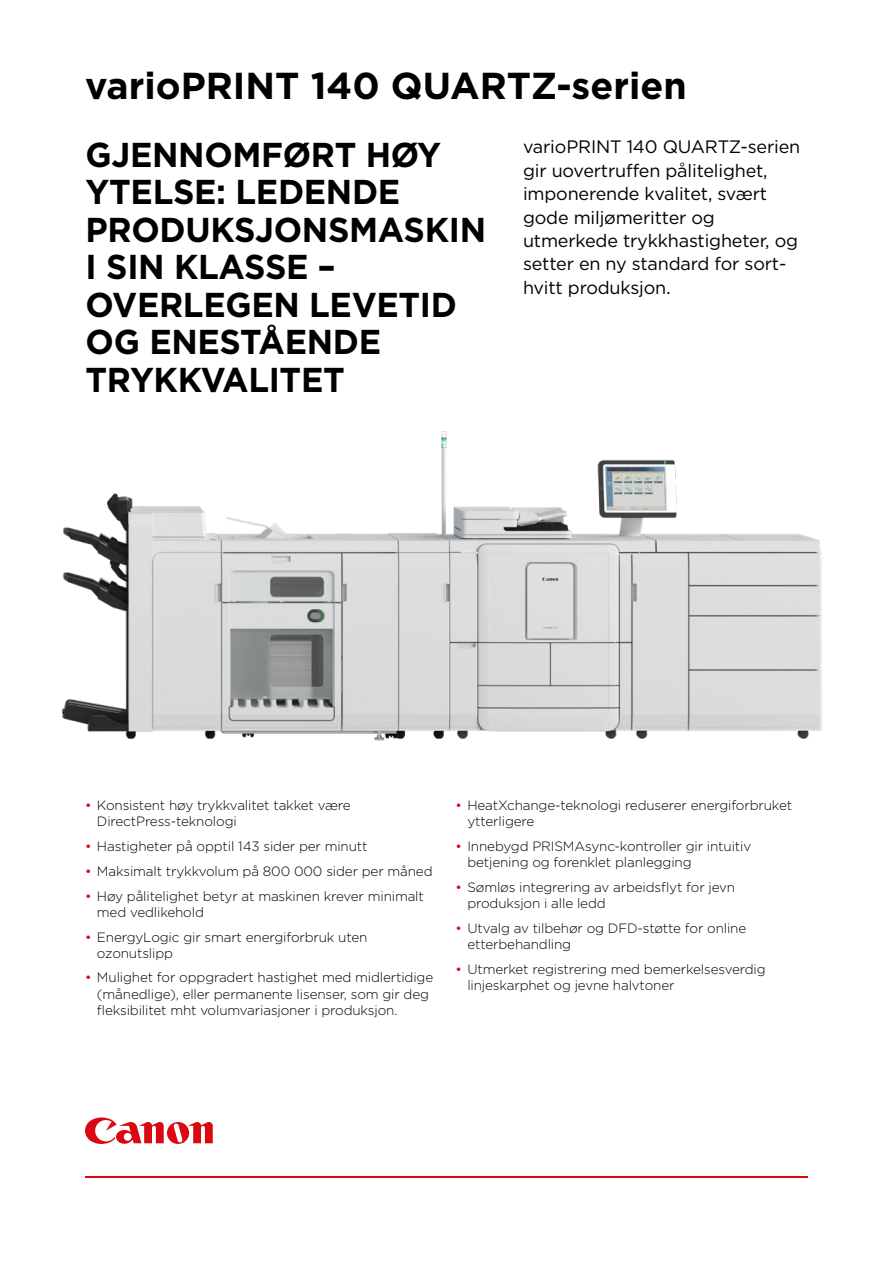
<style>
.page{position:relative;width:893px;height:1263px;background:#fff}
.page>*{position:absolute;margin:0;border:0;box-sizing:border-box;transform-origin:0 0}
.t1{font:700 37.5px "Gotham";color:#000}
.t2{font:700 34.5px/37.5px "Gotham";letter-spacing:-.01em;color:#000}
.t3{font:18px/23.4px "Gotham";letter-spacing:-.01em;color:#000}
.t4{font:300 13.5px/16.2px "Gotham";letter-spacing:-.01em;color:#000}
.s1{font-size:19.5px}
.s2{font-weight:400;color:#db0812}
</style>
<div class="page">
<img style="left:61px;top:432px;width:761px;height:309px">
<svg style="left:85px;top:1117px;width:128px;height:27px"></svg>
<hr style="left:85px;top:1176px;width:723px;height:2px;background:#db0812">
<h1 class="t1" style="left:85px;top:61px;width:603px">varioPRINT 140 QUARTZ-serien</h1>
<h2 class="t2" style="left:86px;top:135px;width:402px">GJENNOMFØRT HØY<br>YTELSE: LEDENDE<br>PRODUKSJONSMASKIN<br>I SIN KLASSE –<br>OVERLEGEN LEVETID<br>OG ENESTÅENDE<br>TRYKKVALITET</h2>
<h3 class="t3" style="left:523px;top:135px;width:279px">varioPRINT 140 QUARTZ-serien gir uovertruffen pålitelighet, imponerende kvalitet, svært gode miljømeritter og utmerkede trykkhastigheter, og setter en ny standard for sort&shy;hvitt produksjon<span class="s1">.</span></h3>
<p class="t4" style="left:97px;top:797px;width:255px;text-indent:-12px"><span class="s2">•</span> Konsistent høy trykkvalitet takket være<br>DirectPress-teknologi</p>
<p class="t4" style="left:85px;top:838px;width:284px"><span class="s2">•</span> Hastigheter på opptil 143 sider per minutt</p>
<p class="t4" style="left:85px;top:863px;width:349px"><span class="s2">•</span> Maksimalt trykkvolum på 800 000 sider per måned</p>
<p class="t4" style="left:97px;top:887px;width:328px;text-indent:-12px"><span class="s2">•</span> Høy pålitelighet betyr at maskinen krever minimalt med vedlikehold</p>
<p class="t4" style="left:97px;top:928px;width:272px;text-indent:-12px"><span class="s2">•</span> EnergyLogic gir smart energiforbruk uten ozonutslipp</p>
<p class="t4" style="left:97px;top:969px;width:338px;text-indent:-12px"><span class="s2">•</span> Mulighet for oppgradert hastighet med midlertidige (månedlige), eller permanente lisenser, som gir deg fleksibilitet mht volumvariasjoner i produksjon.</p>
<p class="t4" style="left:467px;top:797px;width:326px;text-indent:-12px"><span class="s2">•</span> HeatXchange-teknologi reduserer energiforbruket ytterligere</p>
<p class="t4" style="left:467px;top:838px;width:285px;text-indent:-12px"><span class="s2">•</span> Innebygd PRISMAsync-kontroller gir intuitiv betjening og forenklet planlegging</p>
<p class="t4" style="left:467px;top:879px;width:269px;text-indent:-12px"><span class="s2">•</span> Sømløs integrering av arbeidsflyt for jevn produksjon i alle ledd</p>
<p class="t4" style="left:467px;top:920px;width:280px;text-indent:-12px"><span class="s2">•</span> Utvalg av tilbehør og DFD-støtte for online etterbehandling</p>
<p class="t4" style="left:467px;top:961px;width:300px;text-indent:-12px"><span class="s2">•</span> Utmerket registrering med bemerkelsesverdig linjeskarphet og jevne halvtoner</p>
</div>
